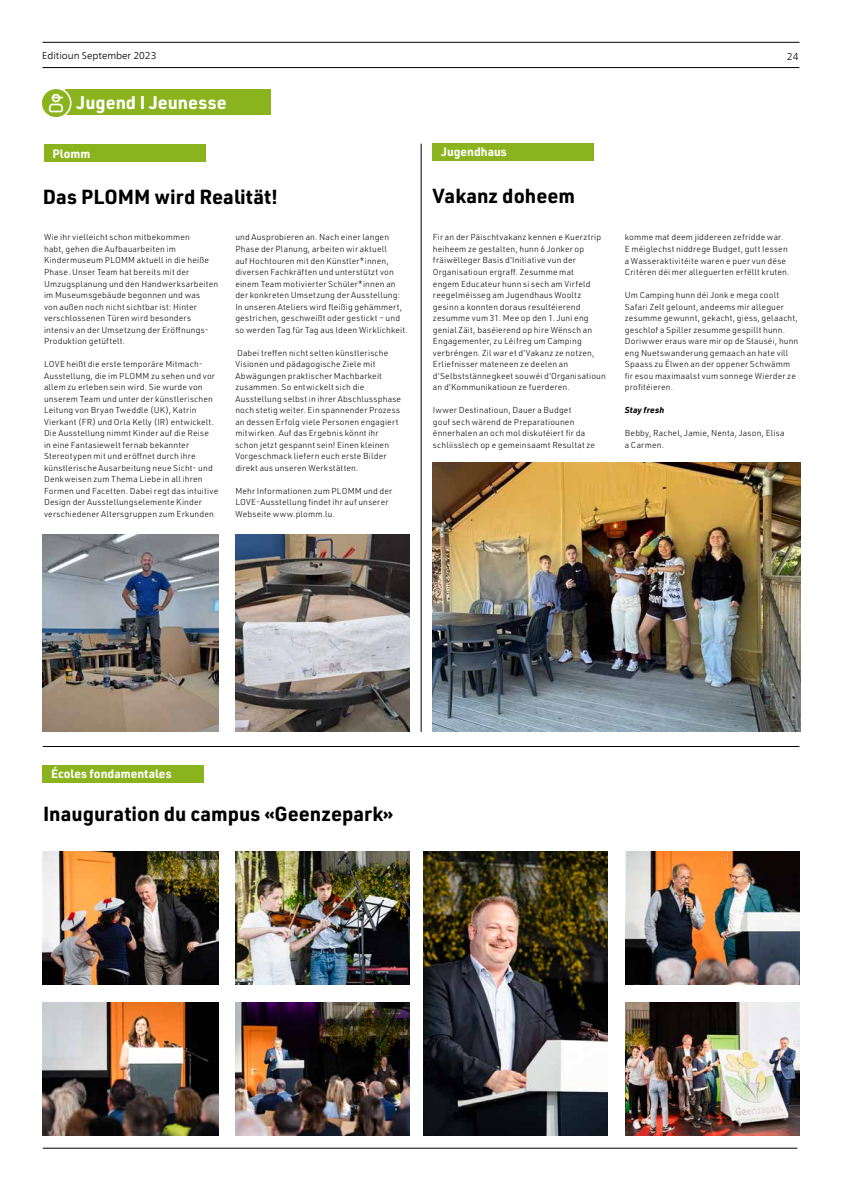
<style>
.page{position:relative;width:842px;height:1191px;background:#fff}
.page>*{position:absolute;margin:0;border:0;box-sizing:border-box;transform-origin:0 0}
.t1{font:700 20px "URWDIN";color:#000}
.t2{font:700 18px "URWDIN";color:#fff}
.t3{font:700 12px "URWDIN";color:#fff}
.t4{font:300 10px "Frutiger Neue LT Com";color:#000}
.t5{font:300 8.5px/11.5px "URWDIN";letter-spacing:.015em;color:#000}
.t6{font:italic 700 8.5px "URWDIN";letter-spacing:.015em;color:#000}
</style>
<div class="page">
<hr style="left:43px;top:1148px;width:754px;height:1px;background:#000">
<hr style="left:43px;top:42px;width:756px;height:1px;background:#000">
<hr style="left:43px;top:67px;width:756px;height:1px;background:#000">
<div style="left:65px;top:89px;width:206px;height:26px;background:#8ab31d"></div>
<svg style="left:41px;top:88px;width:30px;height:30px"></svg>
<div style="left:40px;top:87px;width:32px;height:32px;border:2px solid #fff;border-radius:50%"></div>
<svg style="left:49px;top:94px;width:14px;height:18px"></svg>
<div style="left:44px;top:145px;width:161px;height:17px;background:#8ab31d"></div>
<div style="left:43px;top:765px;width:161px;height:17px;background:#8ab31d"></div>
<hr style="left:421px;top:144px;width:1px;height:588px;background:#000">
<img style="left:43px;top:534px;width:175px;height:198px">
<img style="left:43px;top:851px;width:175px;height:134px">
<img style="left:43px;top:1002px;width:175px;height:133px">
<img style="left:235px;top:534px;width:175px;height:198px">
<img style="left:235px;top:851px;width:175px;height:134px">
<img style="left:625px;top:851px;width:174px;height:134px">
<img style="left:235px;top:1002px;width:175px;height:133px">
<img style="left:625px;top:1002px;width:174px;height:133px">
<img style="left:423px;top:851px;width:185px;height:284px">
<div style="left:433px;top:144px;width:161px;height:17px;background:#8ab31d"></div>
<img style="left:433px;top:463px;width:367px;height:269px">
<hr style="left:43px;top:746px;width:756px;height:1px;background:#000">
<p class="t4" style="left:42px;top:49px;width:116px">Editioun September 2023</p>
<p class="t4" style="left:787px;top:50px;width:13px">24</p>
<h2 class="t2" style="left:77px;top:90px;width:152px">Jugend I Jeunesse</h2>
<h3 class="t3" style="left:53px;top:145px;width:39px">Plomm</h3>
<h3 class="t3" style="left:441px;top:144px;width:67px">Jugendhaus</h3>
<h1 class="t1" style="left:43px;top:183px;width:237px">Das PLOMM wird Realität!</h1>
<h1 class="t1" style="left:433px;top:182px;width:144px">Vakanz doheem</h1>
<p class="t5" style="left:44px;top:231px;width:176px">Wie ihr vielleicht schon mitbekommen<br>habt, gehen die Aufbauarbeiten im Kindermuseum PLOMM aktuell in die heiße Phase. Unser Team hat bereits mit der Umzugsplanung und den Handwerksarbeiten im Museumsgebäude begonnen und was<br>von außen noch nicht sichtbar ist: Hinter verschlossenen Türen wird besonders intensiv an der Umsetzung der Eröffnungs-Produktion getüftelt.</p>
<p class="t5" style="left:44px;top:358px;width:176px">LOVE heißt die erste temporäre Mitmach-Ausstellung, die im PLOMM zu sehen und vor allem zu erleben sein wird. Sie wurde von unserem Team und unter der künstlerischen Leitung von Bryan Tweddle (UK), Katrin Vierkant (FR) und Orla Kelly (IR) entwickelt.<br>Die Ausstellung nimmt Kinder auf die Reise<br>in eine Fantasiewelt fernab bekannter Stereotypen mit und eröffnet durch ihre künstlerische Ausarbeitung neue Sicht- und Denkweisen zum Thema Liebe in all ihren Formen und Facetten. Dabei regt das intuitive Design der Ausstellungselemente Kinder verschiedener Altersgruppen zum Erkunden</p>
<p class="t5" style="left:235px;top:231px;width:174px">und Ausprobieren an. Nach einer langen Phase der Planung, arbeiten wir aktuell<br>auf Hochtouren mit den Künstler*innen, diversen Fachkräften und unterstützt von einem Team motivierter Schüler*innen an der konkreten Umsetzung der Ausstellung:<br>In unseren Ateliers wird fleißig gehämmert, gestrichen, geschweißt oder gestickt – und so werden Tag für Tag aus Ideen Wirklichkeit.</p>
<p class="t5" style="left:235px;top:346px;width:167px">Dabei treffen nicht selten künstlerische Visionen und pädagogische Ziele mit Abwägungen praktischer Machbarkeit zusammen. So entwickelt sich die Ausstellung selbst in ihrer Abschlussphase noch stetig weiter. Ein spannender Prozess an dessen Erfolg viele Personen engagiert mitwirken. Auf das Ergebnis könnt ihr schon jetzt gespannt sein! Einen kleinen Vorgeschmack liefern euch erste Bilder direkt aus unseren Werkstätten.</p>
<p class="t5" style="left:235px;top:484px;width:159px">Mehr Informationen zum PLOMM und der<br>LOVE-Ausstellung findet ihr auf unserer<br>Webseite www.plomm.lu.</p>
<p class="t5" style="left:433px;top:231px;width:174px">Fir an der Päischtvakanz kennen e Kuerztrip heiheem ze gestalten, hunn 6 Jonker op fräiwëlleger Basis d’Initiative vun der Organisatioun ergraff. Zesumme mat<br>engem Educateur hunn si sech am Virfeld reegelméisseg am Jugendhaus Wooltz gesinn a konnten doraus resultéierend zesumme vum 31. Mee op den 1. Juni eng genial Zäit, baséierend op hire Wënsch an Engagementer, zu Léifreg um Camping verbréngen. Zil war et d’Vakanz ze notzen, Erliefnisser mateneen ze deelen an d’Selbststännegkeet souwéi d’Organisatioun an d’Kommunikatioun ze fuerderen.</p>
<p class="t5" style="left:433px;top:404px;width:164px">Iwwer Destinatioun, Dauer a Budget<br>gouf sech wärend de Preparatiounen ënnerhalen an och mol diskutéiert fir da schliisslech op e gemeinsaamt Resultat ze</p>
<p class="t5" style="left:625px;top:231px;width:166px">komme mat deem jiddereen zefridde war.<br>E méiglechst niddrege Budget, gutt Iessen a Wasseraktivitéite waren e puer vun dëse Critèren déi mer alleguerten erfëllt kruten.</p>
<p class="t5" style="left:625px;top:289px;width:175px">Um Camping hunn déi Jonk e mega coolt Safari Zelt gelount, andeems mir alleguer zesumme gewunnt, gekacht, giess, gelaacht, geschlof a Spiller zesumme gespillt hunn.<br>Doriwwer eraus ware mir op de Stauséi, hunn eng Nuetswanderung gemaach an hate vill Spaass zu Ëlwen an der oppener Schwämm fir esou maximaalst vum sonnege Wierder ze profitéieren.</p>
<p class="t6" style="left:625px;top:404px;width:41px">Stay fresh</p>
<p class="t5" style="left:625px;top:427px;width:161px">Bebby, Rachel, Jamie, Nenta, Jason, Elisa a Carmen.</p>
<h3 class="t3" style="left:51px;top:766px;width:122px">Écoles fondamentales</h3>
<h1 class="t1" style="left:43px;top:799px;width:352px">Inauguration du campus «Geenzepark»</h1>
</div>
